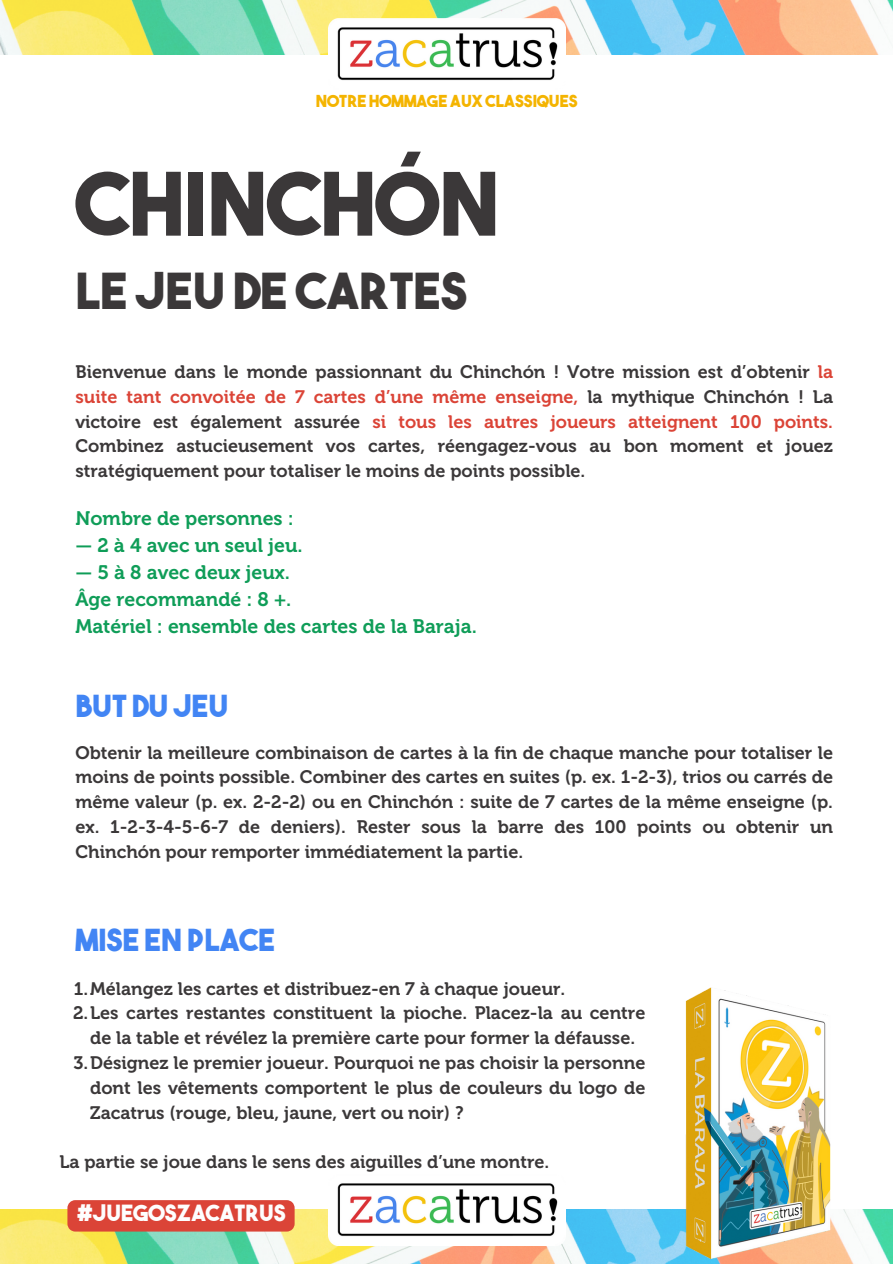
<style>
.page{position:relative;width:893px;height:1264px;background:#fff}
.page>*{position:absolute;margin:0;border:0;box-sizing:border-box;transform-origin:0 0}
.t1{font:87px "The Bold Font";color:#3b3839}
.t2{font:49.5px "The Bold Font";color:#3b3839}
.t3{font:30.3px "The Bold Font";color:#4285f4}
.t4{font:22.35px "The Bold Font";color:#fefefe}
.t5{font:19.5px/27px "Museo 700";color:#0f9d58}
.t6{font:18px/24.8px "Museo 700";color:#3b3839;text-align:justify}
.t7{font:16.5px "The Bold Font";color:#f4b400}
.s1{color:#db4437}
</style>
<div class="page">
<img style="left:0;top:0;width:892px;height:54px">
<img style="left:328px;top:19px;width:237px;height:62px">
<img style="left:0;top:1209px;width:582px;height:54px">
<img style="left:328px;top:1183px;width:237px;height:61px">
<img style="left:582px;top:987px;width:310px;height:276px">
<div style="left:67px;top:1200px;width:227px;height:31px;background:#db4437"></div>
<p class="t7" style="left:316px;top:94px;width:263px">NOTRE HOMMAGE AUX CLASSIQUES</p>
<h3 class="t1" style="left:75px;top:170px;width:425px">CHINCHÓN</h3>
<p class="t2" style="left:75px;top:271px;width:393px">LE JEU DE CARTES</p>
<p class="t6" style="left:75px;top:360px;width:759px">Bienvenue dans le monde passionnant du Chinchón ! Votre mission est d’obtenir <span class="s1">la suite tant convoitée de 7 cartes d’une même enseigne,</span> la mythique Chinchón ! La victoire est également assurée <span class="s1">si tous les autres joueurs atteignent 100 points.<br></span>Combinez astucieusement vos cartes, réengagez-vous au bon moment et jouez stratégiquement pour totaliser le moins de points possible.</p>
<p class="t5" style="left:75px;top:505px;width:220px">Nombre de personnes :</p>
<p class="t5" style="left:75px;top:532px;width:229px">— 2 à 4 avec un seul jeu.</p>
<p class="t5" style="left:75px;top:559px;width:403px">— 5 à 8 avec deux jeux.<br>Âge recommandé : 8 +.<br>Matériel : ensemble des cartes de la Baraja.</p>
<h1 class="t3" style="left:75px;top:694px;width:154px">BUT DU JEU</h1>
<p class="t6" style="left:75px;top:740px;width:759px">Obtenir la meilleure combinaison de cartes à la fin de chaque manche pour totaliser le moins de points possible. Combiner des cartes en suites (p. ex. 1-2-3), trios ou carrés de même valeur (p. ex. 2-2-2) ou en Chinchón : suite de 7 cartes de la même enseigne (p. ex. 1-2-3-4-5-6-7 de deniers). Rester sous la barre des 100 points ou obtenir un Chinchón pour remporter immédiatement la partie.</p>
<h2 class="t3" style="left:75px;top:928px;width:201px">MISE EN PLACE</h2>
<h5 class="t6" style="left:74px;top:976px;width:493px">1.Mélangez les cartes et distribuez-en 7 à chaque joueur.</h5>
<h5 class="t6" style="left:73px;top:1000px;width:573px;text-align:center">2.Les cartes restantes constituent la pioche. Placez-la au centre de la table et révélez la première carte pour former la défausse.</h5>
<h3 class="t6" style="left:90px;top:1050px;width:556px;text-indent:-17px">3.Désignez le premier joueur. Pourquoi ne pas choisir la personne dont les vêtements comportent le plus de couleurs du logo de Zacatrus (rouge, bleu, jaune, vert ou noir) ?</h3>
<h5 class="t6" style="left:60px;top:1149px;width:491px">La partie se joue dans le sens des aiguilles d’une montre.</h5>
<p class="t4" style="left:76px;top:1204px;width:211px">#JUEGOSZACATRUS</p>
</div>
